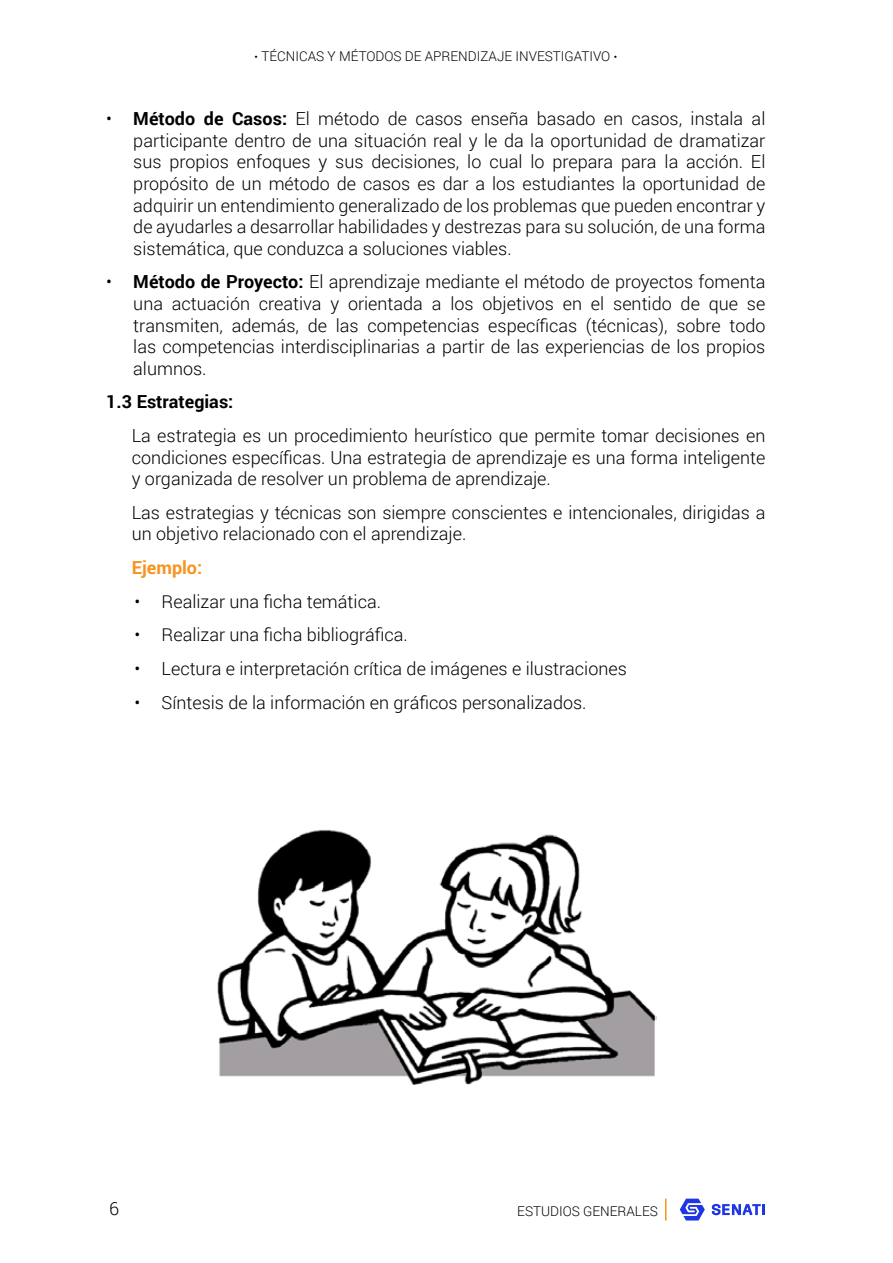
<style>
.page{position:relative;width:893px;height:1263px;background:#fff}
.page>*{position:absolute;margin:0;border:0;box-sizing:border-box;transform-origin:0 0}
.t1{font:300 18px/21.6px "Roboto";color:#000;text-align:justify}
.t2{font:700 18px "Roboto";color:#000}
.t3{font:700 18px "Roboto";color:#f7941e}
.t4{font:300 13.5px "Roboto";color:#000}
.s1{font-family:"PT Sans";font-weight:700}
.s2{font-weight:700}
</style>
<div class="page">
<svg style="left:712px;top:1204px;width:53px;height:11px"></svg>
<svg style="left:680px;top:1198px;width:25px;height:22px"></svg>
<svg style="left:665px;top:1198px;width:1px;height:22px"></svg>
<img style="left:217px;top:829px;width:439px;height:256px">
<p class="t4" style="left:255px;top:46px;width:364px"><span class="s1">·</span> TÉCNICAS Y MÉTODOS DE APRENDIZAJE INVESTIGATIVO <span class="s1">·</span></p>
<p class="t1" style="left:133px;top:107px;width:634px;text-indent:-27px">• <span class="s2">Método de Casos:</span> El método de casos enseña basado en casos, instala al participante dentro de una situación real y le da la oportunidad de dramatizar sus propios enfoques y sus decisiones, lo cual lo prepara para la acción. El propósito de un método de casos es dar a los estudiantes la oportunidad de adquirir un entendimiento generalizado de los problemas que pueden encontrar y de ayudarles a desarrollar habilidades y destrezas para su solución, de una forma sistemática, que conduzca a soluciones viables.</p>
<p class="t1" style="left:133px;top:271px;width:634px;text-indent:-27px">• <span class="s2">Método de Proyecto:</span> El aprendizaje mediante el método de proyectos fomenta una actuación creativa y orientada a los objetivos en el sentido de que se transmiten, además, de las competencias específicas (técnicas), sobre todo las competencias interdisciplinarias a partir de las experiencias de los propios alumnos.</p>
<p class="t2" style="left:106px;top:389px;width:129px">1.3 Estrategias:</p>
<p class="t1" style="left:132px;top:424px;width:635px">La estrategia es un procedimiento heurístico que permite tomar decisiones en condiciones específicas. Una estrategia de aprendizaje es una forma inteligente y organizada de resolver un problema de aprendizaje.</p>
<p class="t1" style="left:132px;top:501px;width:635px">Las estrategias y técnicas son siempre conscientes e intencionales, dirigidas a un objetivo relacionado con el aprendizaje.</p>
<p class="t3" style="left:132px;top:555px;width:72px">Ejemplo:</p>
<p class="t1" style="left:135px;top:590px;width:248px">• Realizar una ficha temática.</p>
<p class="t1" style="left:135px;top:623px;width:275px">• Realizar una ficha bibliográfica.</p>
<p class="t1" style="left:135px;top:657px;width:494px">• Lectura e interpretación crítica de imágenes e ilustraciones</p>
<p class="t1" style="left:135px;top:691px;width:453px">• Síntesis de la información en gráficos personalizados.</p>
<p class="t1" style="left:109px;top:1197px;width:11px">6</p>
<p class="t4" style="left:517px;top:1202px;width:142px">ESTUDIOS GENERALES</p>
</div>
